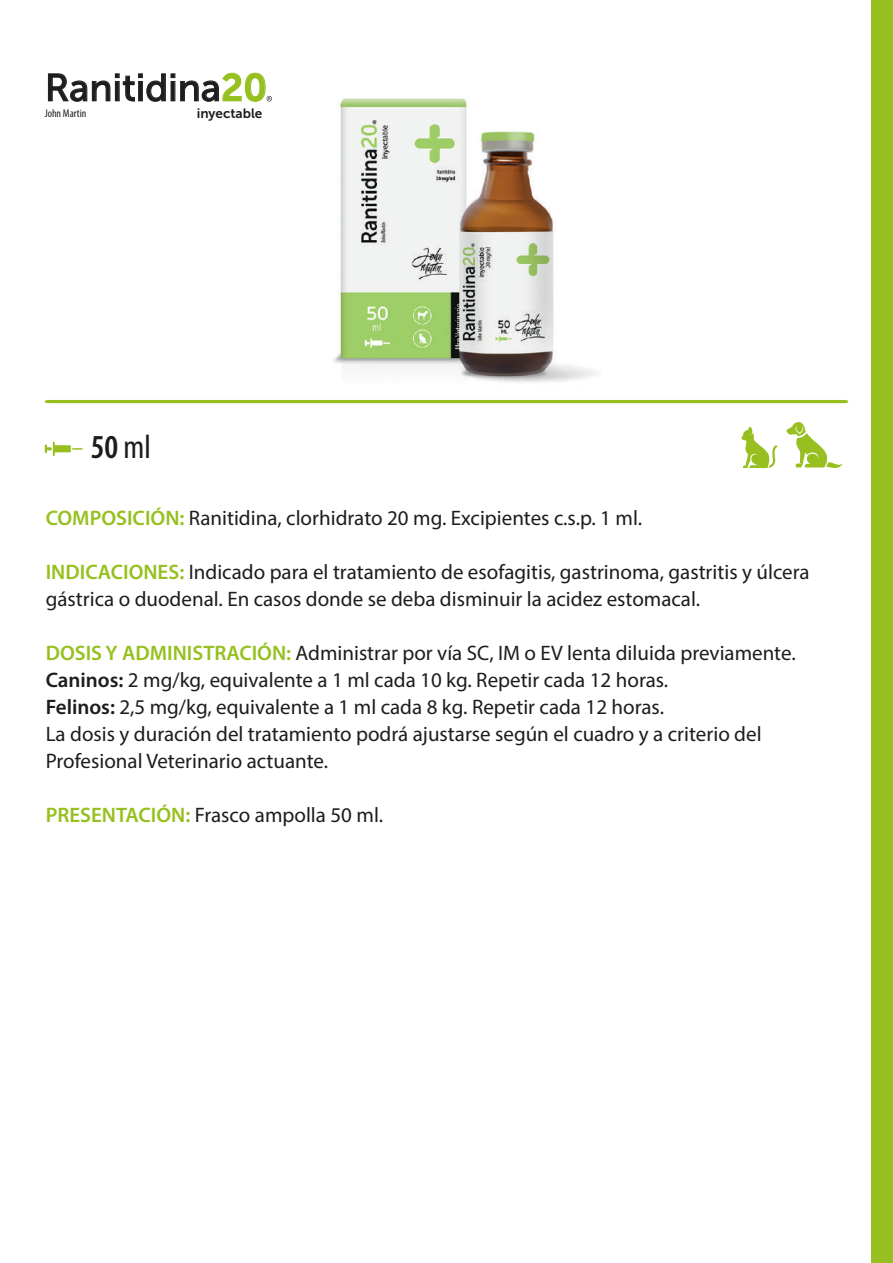
<style>
.page{position:relative;width:893px;height:1263px;background:#fff}
.page>*{position:absolute;margin:0;border:0;box-sizing:border-box;transform-origin:0 0}
.t1{font:38.25px "Museo Sans 500";color:#1d1d1b}
.t2{font:600 condensed 33.75px "Myriad Pro";color:#1d1d1b}
.t3{font:21px/27px "Myriad Pro";color:#1d1d1b}
.t4{font:13.5px "Museo Sans 700";color:#1d1d1b}
.t5{font:condensed 11.25px "Myriad Pro";color:#1d1d1b}
.s1{font-family:"Museo Sans 700";color:#96c01f}
.s2{font-weight:400}
.s3{font-weight:600;color:#96c01f}
.s4{font-weight:600}
</style>
<div class="page">
<img style="left:333px;top:98px;width:265px;height:284px">
<svg style="left:48px;top:73px;width:224px;height:29px"></svg>
<div style="left:872px;top:0;width:21px;height:1263px;background:#96bf1f"></div>
<hr style="left:45px;top:400px;width:803px;height:3px;background:#96bf1f">
<svg style="left:786px;top:422px;width:57px;height:46px"></svg>
<svg style="left:741px;top:427px;width:36px;height:41px"></svg>
<svg style="left:45px;top:442px;width:38px;height:14px"></svg>
<h1 class="t1" style="left:45px;top:67px;width:224px">Ranitidina<span class="s1">20</span></h1>
<p class="t5" style="left:45px;top:107px;width:43px">John Martin</p>
<p class="t4" style="left:197px;top:106px;width:67px">inyectable</p>
<h2 class="t2" style="left:91px;top:428px;width:62px">50 <span class="s2">ml</span></h2>
<p class="t3" style="left:46px;top:504px;width:598px"><span class="s3">COMPOSICIÓN:</span> Ranitidina, clorhidrato 20 mg. Excipientes c.s.p. 1 ml.</p>
<p class="t3" style="left:46px;top:558px;width:765px"><span class="s3">INDICACIONES:</span> Indicado para el tratamiento de esofagitis, gastrinoma, gastritis y úlcera gástrica o duodenal. En casos donde se deba disminuir la acidez estomacal.</p>
<p class="t3" style="left:46px;top:639px;width:751px"><span class="s3">DOSIS Y ADMINISTRACIÓN:</span> Administrar por vía SC, IM o EV lenta diluida previamente.<br><span class="s4">Caninos:</span> 2 mg/kg, equivalente a 1 ml cada 10 kg. Repetir cada 12 horas.<br><span class="s4">Felinos:</span> 2,5 mg/kg, equivalente a 1 ml cada 8 kg. Repetir cada 12 horas.<br>La dosis y duración del tratamiento podrá ajustarse según el cuadro y a criterio del Profesional Veterinario actuante.</p>
<p class="t3" style="left:46px;top:801px;width:339px"><span class="s3">PRESENTACIÓN:</span> Frasco ampolla 50 ml.</p>
</div>
